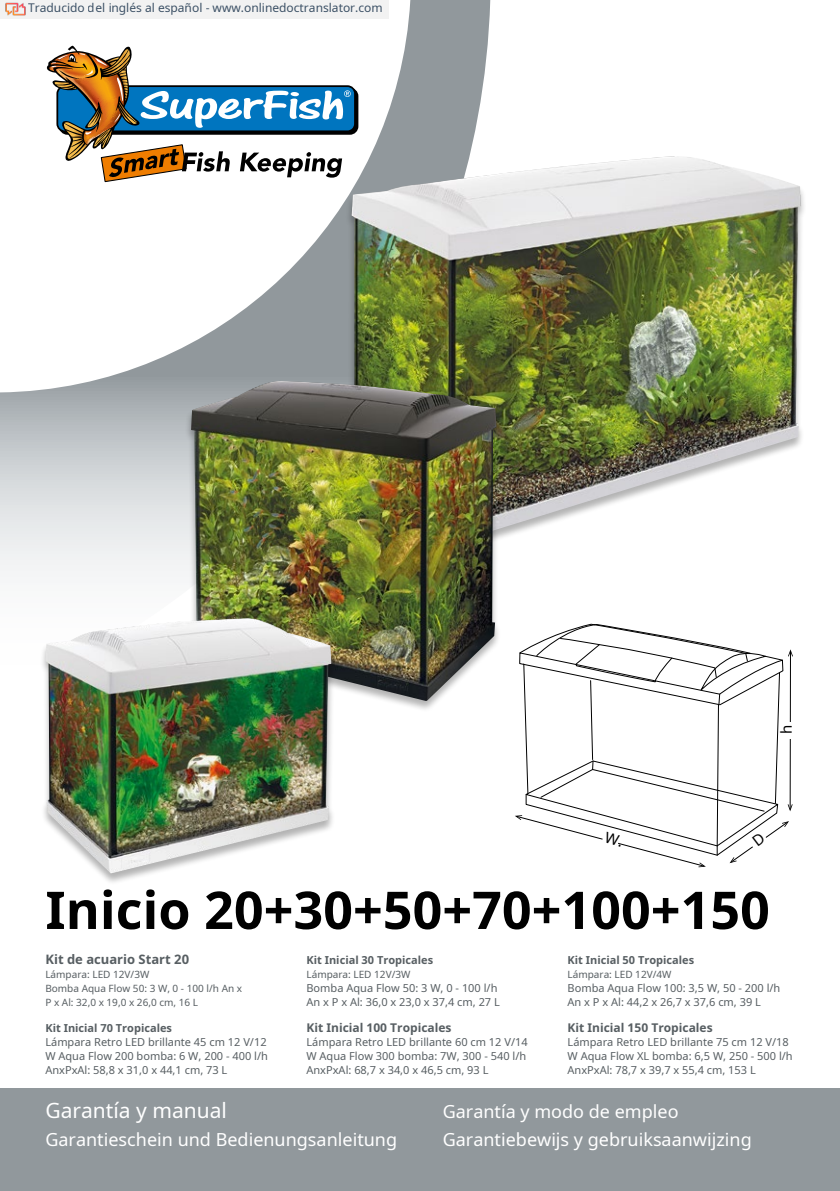
<style>
.page{position:relative;width:840px;height:1191px;background:#fff}
.page>*{position:absolute;margin:0;border:0;box-sizing:border-box;transform-origin:0 0}
.t1{font:700 52px "Noto Sans";color:#000}
.t2{font:21px "Noto Sans";color:#fff}
.t3{font:18px/28px "Noto Sans";color:#fff}
.t4{font:15px "Noto Sans";color:#000}
.t5{font:700 13px "Noto Sans";color:#575e62}
.t6{font:12px "Noto Sans";color:rgb(15 43 70/.8)}
.t7{font:700 12px "Noto Sans";color:#575e62}
.t8{font:11px/14px "Noto Sans";color:#575e62}
.t9{font:700 11px "Noto Sans";color:#575e62}
.t10{font:10px/14px "Noto Sans";color:#575e62}
</style>
<div class="page">
<svg style="left:0;top:0;width:490px;height:577px"></svg>
<svg style="left:45px;top:45px;width:310px;height:137px"></svg>
<div style="left:345px;top:155px;width:461px;height:400px;background:#000;opacity:.3"></div>
<img style="left:351px;top:156px;width:449px;height:387px">
<div style="left:185px;top:380px;width:317px;height:332px;background:#000;opacity:.3"></div>
<img style="left:191px;top:381px;width:305px;height:320px">
<div style="left:39px;top:617px;width:298px;height:268px;background:#000;opacity:.3"></div>
<img style="left:45px;top:618px;width:286px;height:255px">
<div style="left:0;top:1089px;width:839px;height:102px;background:#91989c"></div>
<div style="left:0;top:0;width:388px;height:18px;background:#f2f2f2"></div>
<img style="left:5px;top:2px;width:20px;height:18px">
<svg style="left:515px;top:624px;width:277px;height:243px"></svg>
<p class="t6" style="left:28px;top:-1px;width:356px">Traducido del inglés al español - www.onlinedoctranslator.com</p>
<h3 class="t4" style="left:775px;top:734px;width:11px;rotate:-90deg">h</h3>
<h1 class="t1" style="left:45px;top:873px;width:725px">Inicio 20+30+50+70+100+150</h1>
<p class="t5" style="left:45px;top:949px;width:145px">Kit de acuario Start 20</p>
<p class="t9" style="left:306px;top:952px;width:128px">Kit Inicial 30 Tropicales</p>
<p class="t9" style="left:567px;top:952px;width:128px">Kit Inicial 50 Tropicales</p>
<p class="t10" style="left:45px;top:966px;width:198px">Lámpara: LED 12V/3W<br>Bomba Aqua Flow 50: 3 W, 0 - 100 l/h An x<br>P x Al: 32,0 x 19,0 x 26,0 cm, 16 L</p>
<p class="t10" style="left:306px;top:966px;width:105px">Lámpara: LED 12V/3W</p>
<p class="t10" style="left:567px;top:966px;width:105px">Lámpara: LED 12V/4W</p>
<p class="t8" style="left:567px;top:980px;width:214px">Bomba Aqua Flow 100: 3,5 W, 50 - 200 l/h<br>An x P x Al: 44,2 x 26,7 x 37,6 cm, 39 L</p>
<p class="t8" style="left:306px;top:980px;width:195px">Bomba Aqua Flow 50: 3 W, 0 - 100 l/h<br>An x P x Al: 36,0 x 23,0 x 37,4 cm, 27 L</p>
<p class="t9" style="left:45px;top:1020px;width:128px">Kit Inicial 70 Tropicales</p>
<p class="t7" style="left:306px;top:1019px;width:146px">Kit Inicial 100 Tropicales</p>
<p class="t7" style="left:567px;top:1019px;width:146px">Kit Inicial 150 Tropicales</p>
<p class="t8" style="left:45px;top:1034px;width:224px">Lámpara Retro LED brillante 45 cm 12 V/12<br>W Aqua Flow 200 bomba: 6 W, 200 - 400 l/h<br>AnxPxAl: 58,8 x 31,0 x 44,1 cm, 73 L</p>
<p class="t8" style="left:306px;top:1034px;width:222px">Lámpara Retro LED brillante 60 cm 12 V/14<br>W Aqua Flow 300 bomba: 7W, 300 - 540 l/h<br>AnxPxAl: 68,7 x 34,0 x 46,5 cm, 93 L</p>
<p class="t8" style="left:567px;top:1034px;width:226px">Lámpara Retro LED brillante 75 cm 12 V/18<br>W Aqua Flow XL bomba: 6,5 W, 250 - 500 l/h<br>AnxPxAl: 78,7 x 39,7 x 55,4 cm, 153 L</p>
<h2 class="t2" style="left:45px;top:1095px;width:183px">Garantía y manual</h2>
<h3 class="t3" style="left:45px;top:1124px;width:353px">Garantieschein und Bedienungsanleitung</h3>
<h3 class="t3" style="left:442px;top:1096px;width:310px">Garantía y modo de empleo<br>Garantiebewijs y gebruiksaanwijzing</h3>
</div>
